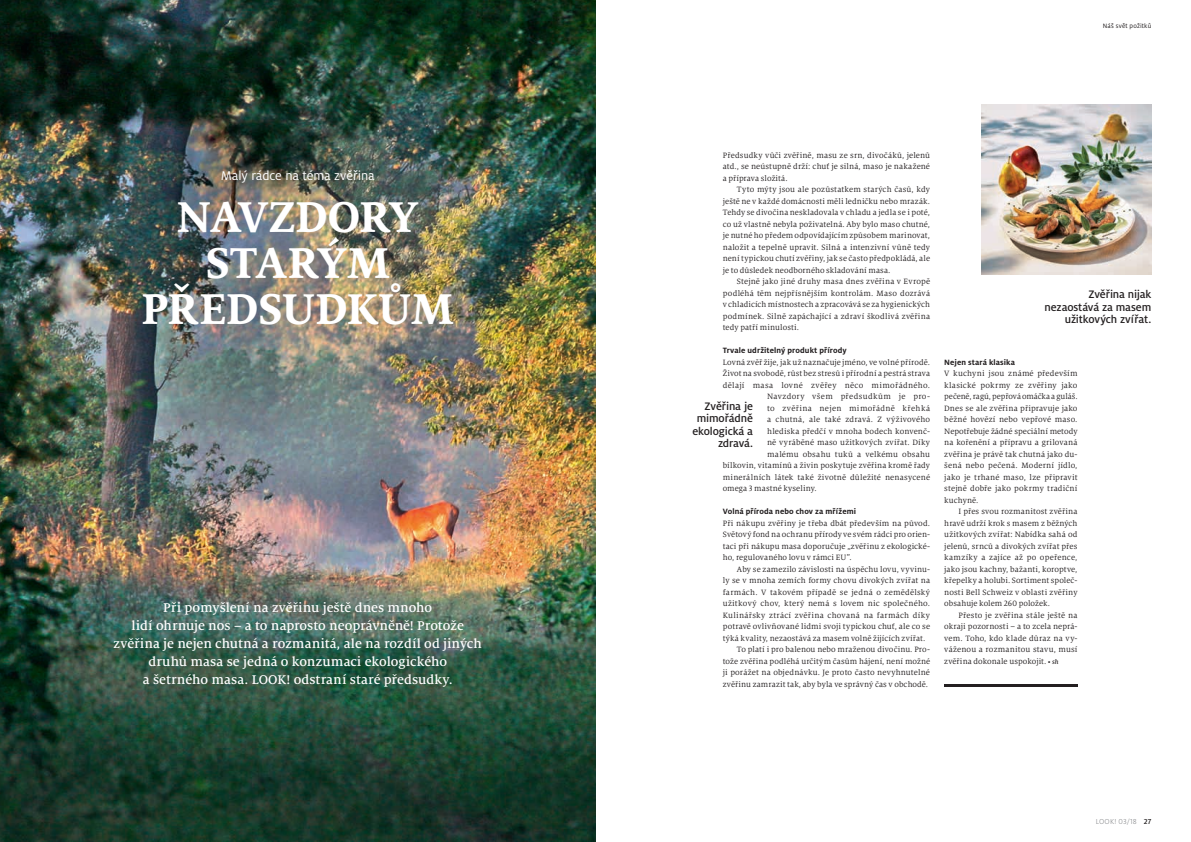
<style>
.page{position:relative;width:1191px;height:842px;background:#fff}
.page>*{position:absolute;margin:0;border:0;box-sizing:border-box;transform-origin:0 0}
.t1{font:700 47.7px/45.9px "Milo Serif Pro";letter-spacing:-.005em;color:#fff;text-align:center}
.t2{font:500 14px/18px "Milo Serif Pro";color:#fff;text-align:center}
.t3{font:14px "Milo Pro";letter-spacing:-.005em;color:#fff}
.t4{font:500 12px/12.5px "Milo Pro";letter-spacing:-.01em;color:#231f20;text-align:right}
.t5{font:8.5px/11.5px "Milo Serif Pro";letter-spacing:.015em;color:#231f20;text-align:justify}
.t6{font:8.5px "Milo Serif Pro";letter-spacing:.04em;color:#231f20}
.t7{font:700 8.5px "Milo Pro";letter-spacing:.015em;color:#231f20}
.t8{font:8.5px "Milo Serif Pro";letter-spacing:.035em;color:#231f20}
.t9{font:300 8px "Milo Pro";letter-spacing:.01em;color:#808285}
.t10{font:7px "Milo Pro";letter-spacing:.02em;color:#231f20}
.s1{font-weight:500;font-style:italic;font-size:7px}
.s2{font-weight:500;color:#231f20}
</style>
<div class="page">
<img style="left:0;top:0;width:595px;height:842px">
<img style="left:595px;top:0;width:1px;height:842px">
<img style="left:981px;top:105px;width:170px;height:170px">
<hr style="left:944px;top:685px;width:133px;height:2px;background:#231f20">
<h2 class="t3" style="left:221px;top:168px;width:155px">Malý rádce na téma zvěřina</h2>
<h1 class="t1" style="left:141px;top:194px;width:314px">NAVZDORY<br>STARÝM<br>PŘEDSUDKŮM</h1>
<p class="t2" style="left:114px;top:599px;width:370px">Při pomyšlení na zvěřinu ještě dnes mnoho<br>lidí ohrnuje nos – a to naprosto neoprávněně! Protože zvěřina je nejen chutná a rozmanitá, ale na rozdíl od jiných druhů masa se jedná o konzumaci ekologického<br>a šetrného masa. LOOK! odstraní staré předsudky.</p>
<p class="t10" style="left:1103px;top:22px;width:50px">Náš svět požitků</p>
<p class="t5" style="left:723px;top:149px;width:209px">Předsudky vůči zvěřině, masu ze srn, divočáků, jelenů atd., se neústupně drží: chuť je silná, maso je nakažené a příprava složitá.</p>
<p class="t5" style="left:723px;top:184px;width:209px;text-indent:14px">Tyto mýty jsou ale pozůstatkem starých časů, kdy ještě ne v každé domácnosti měli ledničku nebo mrazák.<br>Tehdy se divočina neskladovala v chladu a jedla se i poté, co už vlastně nebyla poživatelná. Aby bylo maso chutné, je nutné ho předem odpovídajícím způsobem marinovat, naložit a tepelně upravit. Silná a intenzivní vůně tedy není typickou chutí zvěřiny, jak se často předpokládá, ale je to důsledek neodborného skladování masa.</p>
<p class="t5" style="left:723px;top:276px;width:209px;text-indent:14px">Stejně jako jiné druhy masa dnes zvěřina v Evropě podléhá těm nejpřísnějším kontrolám. Maso dozrává v chladicích místnostech a zpracovává se za hygienických podmínek. Silně zapáchající a zdraví škodlivá zvěřina tedy patří minulosti.</p>
<p class="t7" style="left:723px;top:346px;width:126px">Trvale udržitelný produkt přírody</p>
<p class="t5" style="left:723px;top:356px;width:209px">Lovná zvěř žije, jak už naznačuje jméno, ve volné přírodě.</p>
<p class="t5" style="left:723px;top:368px;width:209px">Život na svobodě, růst bez stresů i přírodní a pestrá strava</p>
<p class="t6" style="left:723px;top:380px;width:209px">dělají masa lovné zvěřey něco mimořádného.</p>
<p class="t6" style="left:767px;top:392px;width:164px">Navzdory všem předsudkům je pro-</p>
<p class="t6" style="left:767px;top:403px;width:164px">to zvěřina nejen mimořádně křehká</p>
<p class="t5" style="left:767px;top:414px;width:164px">a chutná, ale také zdravá. Z výživového</p>
<p class="t5" style="left:767px;top:425px;width:164px">hlediska předčí v mnoha bodech konvenč-</p>
<p class="t5" style="left:767px;top:437px;width:164px">ně vyráběné maso užitkových zvířat. Díky</p>
<p class="t5" style="left:767px;top:448px;width:164px">malému obsahu tuků a velkému obsahu</p>
<p class="t5" style="left:723px;top:460px;width:209px">bílkovin, vitamínů a živin poskytuje zvěřina kromě řady</p>
<p class="t5" style="left:723px;top:471px;width:209px">minerálních látek také životně důležité nenasycené</p>
<p class="t5" style="left:723px;top:483px;width:95px">omega 3 mastné kyseliny.</p>
<p class="t7" style="left:723px;top:507px;width:135px">Volná příroda nebo chov za mřížemi</p>
<p class="t5" style="left:723px;top:517px;width:209px">Při nákupu zvěřiny je třeba dbát především na původ.<br>Světový fond na ochranu přírody ve svém rádci pro orien&shy;taci při nákupu masa doporučuje „zvěřinu z ekologické&shy;ho, regulovaného lovu v rámci EU”.</p>
<p class="t5" style="left:737px;top:563px;width:195px">Aby se zamezilo závislosti na úspěchu lovu, vyvinu-</p>
<p class="t5" style="left:723px;top:575px;width:209px">ly se v mnoha zemích formy chovu divokých zvířat na</p>
<p class="t5" style="left:723px;top:586px;width:209px">farmách. V takovém případě se jedná o zemědělský</p>
<p class="t5" style="left:723px;top:598px;width:209px">užitkový chov, který nemá s lovem nic společného.</p>
<p class="t8" style="left:723px;top:610px;width:209px">Kulinářsky ztrácí zvěřina chovaná na farmách díky</p>
<p class="t5" style="left:723px;top:621px;width:209px">potravě ovlivňované lidmi svoji typickou chuť, ale co se</p>
<p class="t5" style="left:723px;top:632px;width:204px">týká kvality, nezaostává za masem volně žijících zvířat.</p>
<p class="t5" style="left:737px;top:644px;width:195px">To platí i pro balenou nebo mraženou divočinu. Pro-</p>
<p class="t5" style="left:723px;top:655px;width:209px">tože zvěřina podléhá určitým časům hájení, není možné</p>
<p class="t5" style="left:723px;top:667px;width:209px">ji porážet na objednávku. Je proto často nevyhnutelné</p>
<p class="t5" style="left:723px;top:678px;width:207px">zvěřinu zamrazit tak, aby byla ve správný čas v obchodě.</p>
<h3 class="t4" style="left:692px;top:400px;width:62px">Zvěřina je mimořádně ekologická a zdravá.</h3>
<h3 class="t4" style="left:1044px;top:288px;width:108px">Zvěřina nijak nezaostává za masem užitkových zvířat.</h3>
<p class="t7" style="left:944px;top:357px;width:72px">Nejen stará klasika</p>
<p class="t5" style="left:944px;top:368px;width:135px">V kuchyni jsou známé především klasické pokrmy ze zvěřiny jako pečeně, ragú, pepřová omáčka a guláš.<br>Dnes se ale zvěřina připravuje jako běžné hovězí nebo vepřové maso.<br>Nepotřebuje žádné speciální metody na kořenění a přípravu a grilovaná zvěřina je právě tak chutná jako du&shy;šená nebo pečená. Moderní jídlo, jako je trhané maso, lze připravit stejně dobře jako pokrmy tradiční kuchyně.</p>
<p class="t5" style="left:944px;top:506px;width:135px;text-indent:14px">I přes svou rozmanitost zvěřina hravě udrží krok s masem z běžných užitkových zvířat: Nabídka sahá od jelenů, srnců a divokých zvířat přes kamzíky a zajíce až po opeřence, jako jsou kachny, bažanti, koroptve, křepelky a holubi. Sortiment společ&shy;nosti Bell Schweiz v oblasti zvěřiny obsahuje kolem 260 položek.</p>
<p class="t5" style="left:944px;top:609px;width:135px;text-indent:14px">Přesto je zvěřina stále ještě na okraji pozornosti – a to zcela neprá&shy;vem. Toho, kdo klade důraz na vy&shy;váženou a rozmanitou stavu, musí zvěřina dokonale uspokojit. <span class="s1">• sh</span></p>
<p class="t9" style="left:1095px;top:817px;width:57px">LOOK! 03/18 <span class="s2">27</span></p>
</div>
